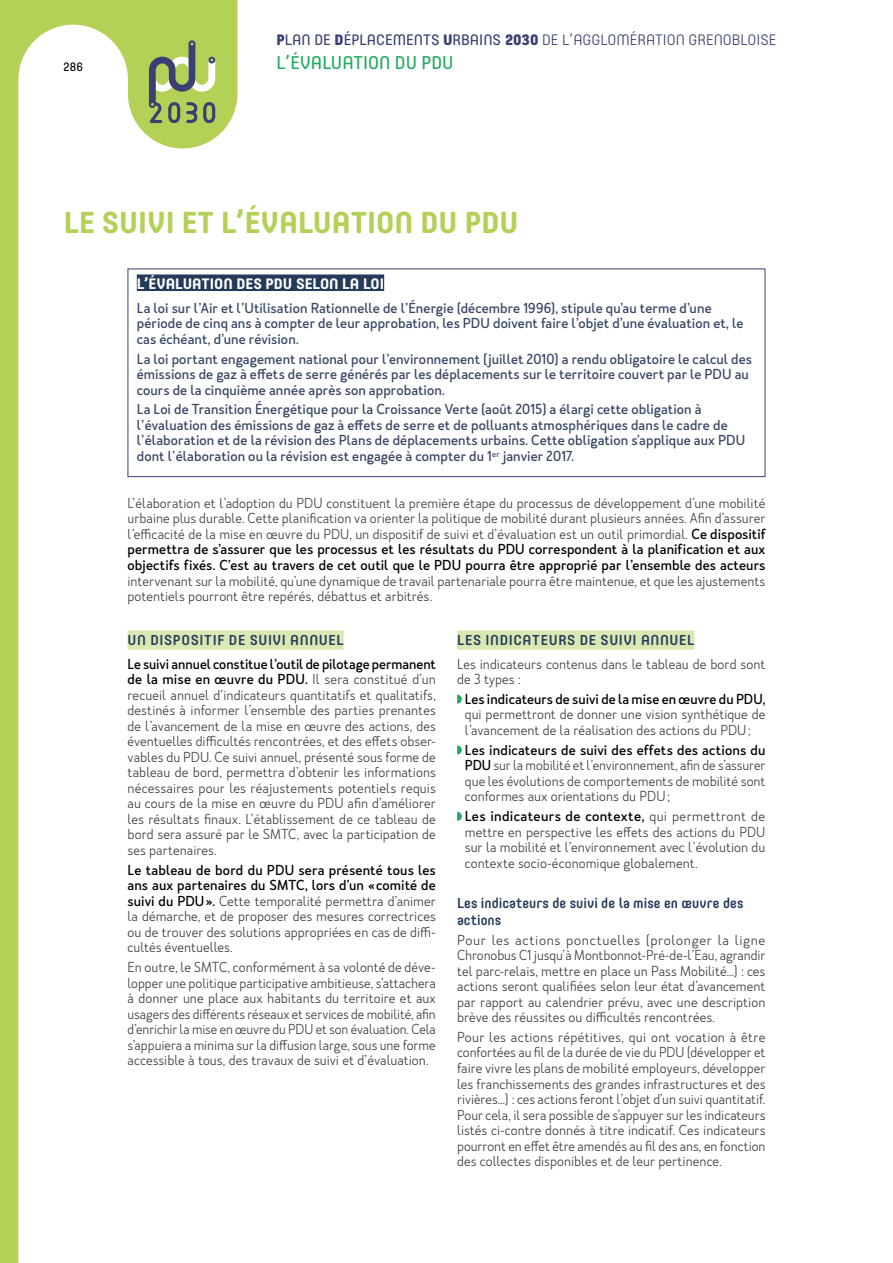
<style>
.page{position:relative;width:893px;height:1263px;background:#fff}
.page>*{position:absolute;margin:0;border:0;box-sizing:border-box;transform-origin:0 0}
.t1{font:700 30px "Core Mellow 65";color:#b5d057}
.t2{font:18.3px "Core Mellow 45";color:#21aa60}
.t3{font:300 15px "Core Mellow 35";color:#3a4071}
.t4{font:700 15px "Core Mellow 65";color:#fff}
.t5{font:500 14.25px "Core Mellow 55";letter-spacing:.035em;color:#233a5a}
.t6{font:500 14.25px/16.5px "Core Mellow 55";color:#233a5a}
.t7{font:300 13.5px/15.5px "Merlo Neue";letter-spacing:.005em;color:#3c3c3b;text-align:justify}
.t8{font:500 13.5px/15.6px "Merlo Neue";letter-spacing:.005em;color:#394665}
.t9{font:500 13.5px "Merlo Neue";letter-spacing:.005em;color:#000}
.t10{font:12px "Core Mellow 45";color:#000}
.s1{font-family:"Core Mellow 75";font-weight:800}
.s2{font-family:"Core Mellow 45";font-weight:400}
.s3{font-weight:500;color:#000}
</style>
<div class="page">
<svg style="left:0;top:0;width:237px;height:1263px"></svg>
<svg style="left:145px;top:37px;width:74px;height:88px;background:#9db16a"></svg>
<div style="left:137px;top:274px;width:247px;height:17px;background:#233a5a"></div>
<div style="left:128px;top:269px;width:637px;height:208px;border:1px solid #3a4071"></div>
<div style="left:128px;top:630px;width:216px;height:20px;background:#dce8b3"></div>
<div style="left:457px;top:630px;width:237px;height:20px;background:#dce8b3"></div>
<svg style="left:457px;top:694px;width:5px;height:10px"></svg>
<svg style="left:457px;top:745px;width:5px;height:10px"></svg>
<svg style="left:457px;top:812px;width:5px;height:9px"></svg>
<p class="t3" style="left:276px;top:28px;width:501px"><span class="s1">P</span><span class="s2">LAN DE</span> <span class="s1">D</span><span class="s2">ÉPLACEMENTS</span> <span class="s1">U</span><span class="s2">RBAINS</span> <span class="s1">2030</span> DE L’AGGLOMÉRATION GRENOBLOISE</p>
<p class="t10" style="left:63px;top:58px;width:21px">286</p>
<h2 class="t2" style="left:276px;top:48px;width:179px">L’ÉVALUATION DU PDU</h2>
<h1 class="t1" style="left:64px;top:199px;width:456px">LE SUIVI ET L’ÉVALUATION DU PDU</h1>
<p class="t4" style="left:137px;top:272px;width:249px">L’ÉVALUATION DES PDU SELON LA LOI</p>
<p class="t8" style="left:137px;top:300px;width:608px">La loi sur l’Air et l’Utilisation Rationnelle de l’Énergie (décembre 1996), stipule qu’au terme d’une période de cinq ans à compter de leur approbation, les PDU doivent faire l’objet d’une évaluation et, le cas échéant, d’une révision.</p>
<p class="t8" style="left:137px;top:351px;width:617px">La loi portant engagement national pour l’environnement (juillet 2010) a rendu obligatoire le calcul des émissions de gaz à effets de serre générés par les déplacements sur le territoire couvert par le PDU au cours de la cinquième année après son approbation.</p>
<p class="t8" style="left:137px;top:402px;width:610px">La Loi de Transition Énergétique pour la Croissance Verte (août 2015) a élargi cette obligation à l’évaluation des émissions de gaz à effets de serre et de polluants atmosphériques dans le cadre de l’élaboration et de la révision des Plans de déplacements urbains. Cette obligation s’applique aux PDU dont l’élaboration ou la révision est engagée à compter du 1<sup>er</sup> janvier 2017.</p>
<p class="t7" style="left:128px;top:496px;width:639px">L’élaboration et l’adoption du PDU constituent la première étape du processus de développement d’une mobilité urbaine plus durable. Cette planification va orienter la politique de mobilité durant plusieurs années. Afin d’assurer l’efficacité de la mise en œuvre du PDU, un dispositif de suivi et d’évaluation est un outil primordial. <span class="s3">Ce dispositif permettra de s’assurer que les processus et les résultats du PDU correspondent à la planification et aux objectifs fixés. C’est au travers de cet outil que le PDU pourra être approprié par l’ensemble des acteurs</span></p>
<p class="t7" style="left:128px;top:573px;width:639px">intervenant sur la mobilité, qu’une dynamique de travail partenariale pourra être maintenue, et que les ajustements potentiels pourront être repérés, débattus et arbitrés.</p>
<p class="t5" style="left:128px;top:629px;width:218px">UN DISPOSITIF DE SUIVI ANNUEL</p>
<p class="t7" style="left:128px;top:656px;width:310px"><span class="s3">Le suivi annuel constitue l’outil de pilotage permanent de la mise en œuvre du PDU.</span> Il sera constitué d’un recueil annuel d’indicateurs quantitatifs et qualitatifs, destinés à informer l’ensemble des parties prenantes de l’avancement de la mise en œuvre des actions, des éventuelles difficultés rencontrées, et des effets obser&shy;vables du PDU. Ce suivi annuel, présenté sous forme de tableau de bord, permettra d’obtenir les informations nécessaires pour les réajustements potentiels requis au cours de la mise en œuvre du PDU afin d’améliorer les résultats finaux. L’établissement de ce tableau de bord sera assuré par le SMTC, avec la participation de ses partenaires.</p>
<p class="t7" style="left:128px;top:862px;width:310px"><span class="s3">Le tableau de bord du PDU sera présenté tous les ans aux partenaires du SMTC, lors d’un « comité de suivi du PDU».</span> Cette temporalité permettra d’animer la démarche, et de proposer des mesures correctrices ou de trouver des solutions appropriées en cas de diffi&shy;cultés éventuelles.</p>
<p class="t7" style="left:128px;top:960px;width:310px">En outre, le SMTC, conformément à sa volonté de déve&shy;lopper une politique participative ambitieuse, s’attachera à donner une place aux habitants du territoire et aux usagers des différents réseaux et services de mobilité, afin d’enrichir la mise en œuvre du PDU et son évaluation. Cela s’appuiera a minima sur la diffusion large, sous une forme accessible à tous, des travaux de suivi et d’évaluation.</p>
<p class="t5" style="left:457px;top:629px;width:239px">LES INDICATEURS DE SUIVI ANNUEL</p>
<p class="t7" style="left:457px;top:656px;width:310px">Les indicateurs contenus dans le tableau de bord sont de 3 types :</p>
<p class="t9" style="left:465px;top:690px;width:302px">Les indicateurs de suivi de la mise en œuvre du PDU,</p>
<p class="t7" style="left:465px;top:707px;width:302px">qui permettront de donner une vision synthétique de l’avancement de la réalisation des actions du PDU;</p>
<p class="t7" style="left:465px;top:742px;width:302px"><span class="s3">Les indicateurs de suivi des effets des actions du PDU</span> sur la mobilité et l’environnement, afin de s’assurer que les évolutions de comportements de mobilité sont conformes aux orientations du PDU;</p>
<p class="t7" style="left:465px;top:809px;width:302px"><span class="s3">Les indicateurs de contexte,</span> qui permettront de mettre en perspective les effets des actions du PDU sur la mobilité et l’environnement avec l’évolution du contexte socio-économique globalement.</p>
<p class="t6" style="left:457px;top:894px;width:288px">Les indicateurs de suivi de la mise en œuvre des actions</p>
<p class="t7" style="left:457px;top:932px;width:310px">Pour les actions ponctuelles (prolonger la ligne Chronobus C1 jusqu’à Montbonnot-Pré-de-l’Eau, agrandir tel parc-relais, mettre en place un Pass Mobilité…) : ces actions seront qualifiées selon leur état d’avancement par rapport au calendrier prévu, avec une description brève des réussites ou difficultés rencontrées.</p>
<p class="t7" style="left:457px;top:1029px;width:310px">Pour les actions répétitives, qui ont vocation à être confortées au fil de la durée de vie du PDU (développer et faire vivre les plans de mobilité employeurs, développer les franchissements des grandes infrastructures et des rivières…) : ces actions feront l’objet d’un suivi quantitatif.<br>Pour cela, il sera possible de s’appuyer sur les indicateurs listés ci-contre donnés à titre indicatif. Ces indicateurs pourront en effet être amendés au fil des ans, en fonction des collectes disponibles et de leur pertinence.</p>
</div>
